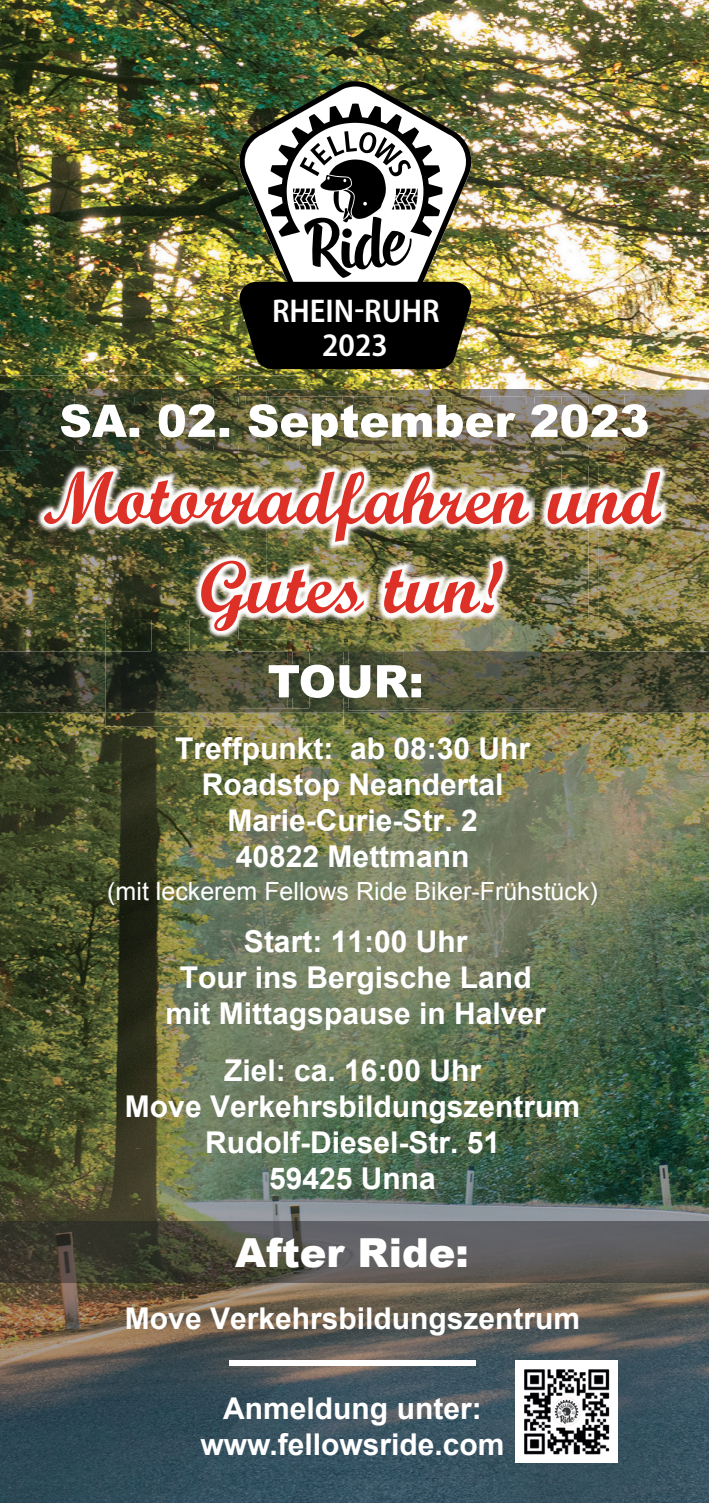
<style>
.page{position:relative;width:709px;height:1503px;background:#fff}
.page>*{position:absolute;margin:0;border:0;box-sizing:border-box;transform-origin:0 0}
.t1{font:900 40px "Arial";color:#fff}
.t2{font:600 semi-condensed 33px "Myriad Pro";color:#fff}
.t3{font:700 30px/36px "Arial";color:#fff;text-align:center}
.t4{font:25px "Arial";color:#fff}
</style>
<div class="page">
<img style="left:0;top:0;width:709px;height:375px">
<img style="left:0;top:620px;width:176px;height:882px">
<img style="left:532px;top:621px;width:177px;height:881px">
<img style="left:176px;top:712px;width:356px;height:790px">
<img style="left:235px;top:81px;width:241px;height:288px">
<img style="left:0;top:1221px;width:709px;height:61px">
<div style="left:229px;top:1360px;width:247px;height:5px;background:#fff"></div>
<img style="left:0;top:651px;width:709px;height:61px">
<img style="left:0;top:375px;width:200px;height:245px">
<img style="left:0;top:390px;width:53px;height:61px">
<img style="left:21px;top:396px;width:32px;height:224px">
<img style="left:53px;top:383px;width:147px;height:68px">
<img style="left:53px;top:542px;width:52px;height:78px">
<img style="left:61px;top:404px;width:14px;height:42px">
<img style="left:75px;top:396px;width:32px;height:55px">
<img style="left:75px;top:404px;width:32px;height:42px">
<img style="left:107px;top:396px;width:27px;height:55px">
<img style="left:134px;top:396px;width:28px;height:55px">
<img style="left:162px;top:396px;width:51px;height:55px">
<img style="left:213px;top:375px;width:25px;height:8px">
<img style="left:213px;top:383px;width:25px;height:68px">
<svg style="left:200px;top:375px;width:13px;height:21px"></svg>
<img style="left:238px;top:375px;width:69px;height:15px">
<img style="left:267px;top:390px;width:259px;height:6px">
<img style="left:238px;top:383px;width:29px;height:13px">
<img style="left:238px;top:396px;width:69px;height:55px">
<img style="left:238px;top:404px;width:30px;height:42px">
<img style="left:268px;top:396px;width:31px;height:55px">
<img style="left:307px;top:375px;width:402px;height:15px">
<img style="left:307px;top:396px;width:63px;height:55px">
<img style="left:307px;top:404px;width:35px;height:42px">
<img style="left:354px;top:404px;width:16px;height:42px">
<img style="left:342px;top:396px;width:12px;height:55px">
<img style="left:392px;top:396px;width:5px;height:55px">
<img style="left:392px;top:404px;width:5px;height:42px">
<img style="left:370px;top:396px;width:22px;height:55px">
<img style="left:397px;top:395px;width:34px;height:1px">
<img style="left:397px;top:396px;width:54px;height:55px">
<img style="left:397px;top:404px;width:54px;height:42px">
<img style="left:460px;top:395px;width:30px;height:1px">
<svg style="left:431px;top:395px;width:29px;height:1px"></svg>
<img style="left:451px;top:396px;width:48px;height:55px">
<img style="left:451px;top:404px;width:39px;height:42px">
<img style="left:624px;top:620px;width:85px;height:1px">
<img style="left:490px;top:395px;width:36px;height:1px">
<img style="left:499px;top:396px;width:62px;height:88px">
<img style="left:490px;top:404px;width:36px;height:42px">
<img style="left:534px;top:390px;width:175px;height:5px">
<img style="left:526px;top:375px;width:8px;height:15px">
<img style="left:588px;top:451px;width:121px;height:169px">
<img style="left:682px;top:395px;width:27px;height:56px">
<img style="left:624px;top:395px;width:58px;height:225px">
<img style="left:534px;top:395px;width:90px;height:56px">
<img style="left:526px;top:404px;width:98px;height:42px">
<svg style="left:526px;top:390px;width:8px;height:6px"></svg>
<img style="left:561px;top:396px;width:27px;height:75px">
<img style="left:105px;top:620px;width:238px;height:106px">
<img style="left:105px;top:651px;width:238px;height:61px">
<img style="left:105px;top:542px;width:46px;height:78px">
<img style="left:151px;top:620px;width:60px;height:88px">
<img style="left:151px;top:542px;width:60px;height:78px">
<img style="left:211px;top:542px;width:26px;height:166px">
<img style="left:211px;top:542px;width:2px;height:18px">
<img style="left:237px;top:631px;width:51px;height:77px">
<img style="left:269px;top:664px;width:19px;height:34px">
<img style="left:238px;top:631px;width:54px;height:8px">
<img style="left:246px;top:542px;width:46px;height:18px">
<img style="left:238px;top:542px;width:8px;height:18px">
<img style="left:348px;top:708px;width:228px;height:2px">
<img style="left:576px;top:465px;width:22px;height:243px">
<svg style="left:576px;top:620px;width:48px;height:1px"></svg>
<img style="left:540px;top:524px;width:36px;height:127px">
<img style="left:540px;top:651px;width:36px;height:57px">
<img style="left:502px;top:484px;width:59px;height:137px">
<img style="left:430px;top:620px;width:110px;height:88px">
<img style="left:501px;top:542px;width:1px;height:166px">
<svg style="left:288px;top:639px;width:4px;height:12px"></svg>
<img style="left:288px;top:651px;width:4px;height:57px">
<img style="left:288px;top:664px;width:4px;height:34px">
<img style="left:292px;top:631px;width:17px;height:77px">
<img style="left:299px;top:542px;width:10px;height:18px">
<img style="left:292px;top:542px;width:7px;height:18px">
<img style="left:309px;top:542px;width:34px;height:167px">
<svg style="left:343px;top:639px;width:5px;height:12px"></svg>
<img style="left:343px;top:651px;width:5px;height:57px">
<img style="left:343px;top:542px;width:5px;height:97px">
<img style="left:342px;top:542px;width:1px;height:18px">
<img style="left:382px;top:708px;width:119px;height:1px">
<img style="left:348px;top:542px;width:34px;height:167px">
<img style="left:382px;top:651px;width:3px;height:57px">
<img style="left:348px;top:664px;width:37px;height:34px">
<img style="left:382px;top:542px;width:3px;height:78px">
<img style="left:348px;top:542px;width:6px;height:18px">
<img style="left:430px;top:708px;width:29px;height:1px">
<img style="left:385px;top:542px;width:45px;height:167px">
<svg style="left:385px;top:708px;width:18px;height:1px"></svg>
<img style="left:430px;top:542px;width:71px;height:79px">
<svg style="left:490px;top:620px;width:12px;height:1px"></svg>
<img style="left:490px;top:542px;width:9px;height:78px">
<img style="left:385px;top:664px;width:36px;height:34px">
<img style="left:385px;top:542px;width:7px;height:78px">
<svg style="left:382px;top:620px;width:78px;height:31px"></svg>
<img style="left:44px;top:451px;width:484px;height:91px">
<svg style="left:547px;top:471px;width:114px;height:53px"></svg>
<img style="left:201px;top:560px;width:163px;height:71px">
<img style="left:384px;top:561px;width:118px;height:52px">
<img style="left:515px;top:1360px;width:102px;height:101px">
<p class="t2" style="left:272px;top:290px;width:169px">RHEIN-RUHR</p>
<p class="t2" style="left:322px;top:325px;width:67px">2023</p>
<p class="t3" style="left:175px;top:731px;width:357px">Treffpunkt: ab 08:30 Uhr<br>Roadstop Neandertal<br>Marie-Curie-Str. 2<br>40822 Mettmann</p>
<p class="t4" style="left:107px;top:874px;width:492px">(mit leckerem Fellows Ride Biker-Frühstück)</p>
<p class="t3" style="left:166px;top:924px;width:382px">Start: 11:00 Uhr<br>Tour ins Bergische Land mit Mittagspause in Halver</p>
<p class="t3" style="left:125px;top:1053px;width:457px">Ziel: ca. 16:00 Uhr<br>Move Verkehrsbildungszentrum<br>Rudolf-Diesel-Str. 51<br>59425 Unna</p>
<h1 class="t1" style="left:235px;top:1223px;width:235px">After Ride:</h1>
<p class="t3" style="left:125px;top:1300px;width:457px">Move Verkehrsbildungszentrum</p>
<p class="t3" style="left:200px;top:1391px;width:305px">Anmeldung unter: www.fellowsride.com</p>
</div>
